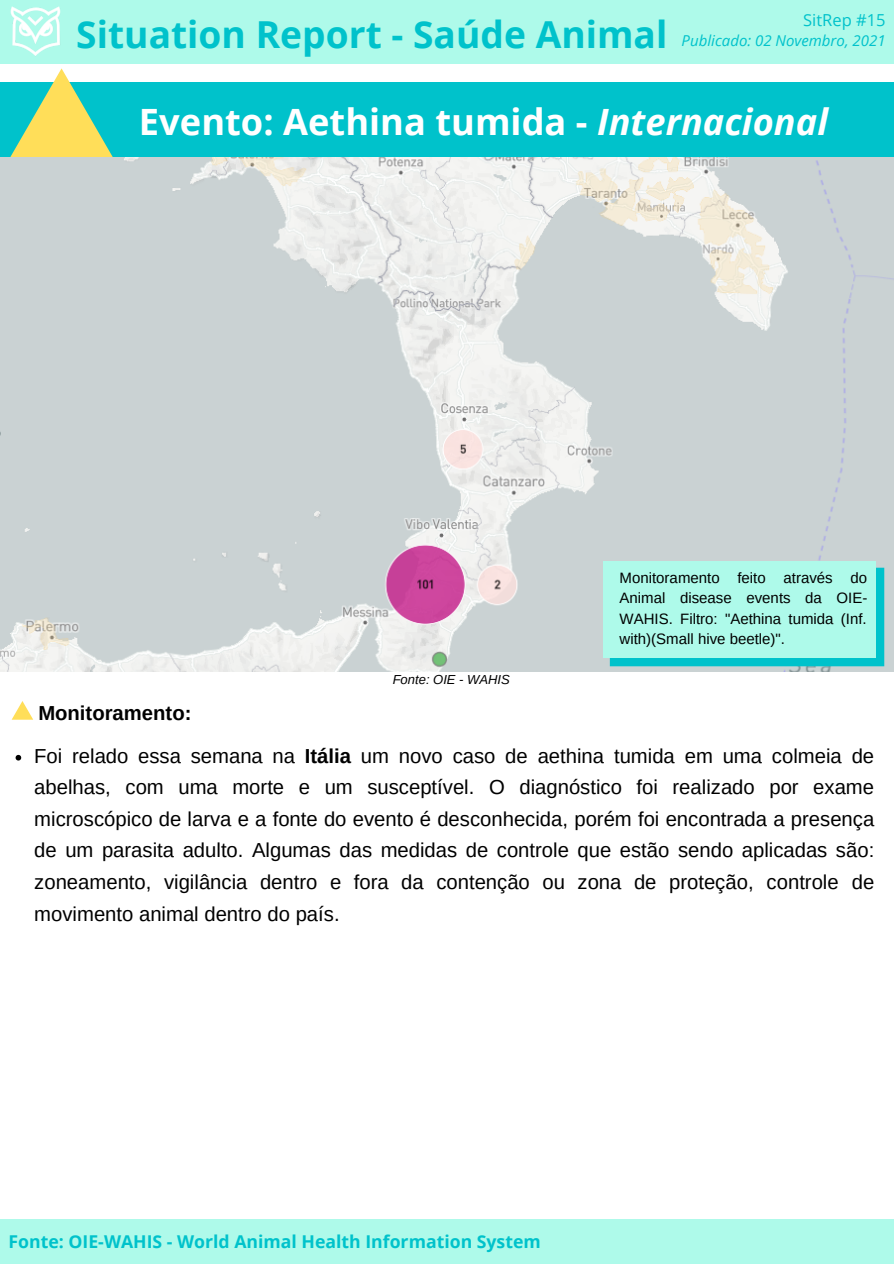
<style>
.page{position:relative;width:894px;height:1264px;background:#fff}
.page>*{position:absolute;margin:0;border:0;box-sizing:border-box;transform-origin:0 0}
.t1{font:700 37.2px "Open Sans";color:#00c2cb}
.t2{font:700 36.3px "Open Sans";color:#fff}
.t3{font:20.25px/31.5px "Arimo";color:#000;text-align:justify}
.t4{font:700 20.25px "Arimo";color:#000}
.t5{font:700 17.7px "Open Sans";color:#00c2cb}
.t6{font:16.5px "Open Sans";color:#00c2cb}
.t7{font:15px/20.2px "Arimo";color:#000;text-align:justify}
.t8{font:italic 15px "Open Sans";color:#00c2cb}
.t9{font:italic 13.05px "Arimo";color:#000}
.s1{font-style:italic}
.s2{font-weight:700}
</style>
<div class="page">
<div style="left:0;top:0;width:893px;height:63px;background:#aefaea"></div>
<img style="left:10px;top:6px;width:51px;height:50px">
<div style="left:0;top:83px;width:893px;height:74px;background:#00c2cb"></div>
<div style="left:0;top:1218px;width:893px;height:45px;background:#aefaea"></div>
<svg style="left:10px;top:68px;width:103px;height:89px"></svg>
<svg style="left:12px;top:701px;width:21px;height:18px"></svg>
<img style="left:0;top:157px;width:893px;height:515px">
<div style="left:609px;top:567px;width:275px;height:99px;background:#00c2cb"></div>
<div style="left:603px;top:561px;width:272px;height:97px;background:#aefaea"></div>
<svg style="left:16px;top:755px;width:5px;height:5px"></svg>
<h1 class="t1" style="left:76px;top:8px;width:592px">Situation Report - Saúde Animal</h1>
<p class="t6" style="left:802px;top:8px;width:84px">SitRep #15</p>
<p class="t8" style="left:681px;top:30px;width:205px">Publicado: 02 Novembro, 2021</p>
<h2 class="t2" style="left:139px;top:96px;width:690px">Evento: Aethina tumida - <span class="s1">Internacional</span></h2>
<p class="t4" style="left:38px;top:701px;width:154px">Monitoramento:</p>
<p class="t9" style="left:392px;top:672px;width:119px">Fonte: OIE - WAHIS</p>
<p class="t7" style="left:619px;top:568px;width:249px">Monitoramento feito através do Animal disease events da OIE-WAHIS. Filtro: "Aethina tumida (Inf. with)(Small hive beetle)".</p>
<p class="t3" style="left:34px;top:740px;width:841px">Foi relado essa semana na <span class="s2">Itália</span> um novo caso de aethina tumida em uma colmeia de abelhas, com uma morte e um susceptível. O diagnóstico foi realizado por exame microscópico de larva e a fonte do evento é desconhecida, porém foi encontrada a presença de um parasita adulto. Algumas das medidas de controle que estão sendo aplicadas são: zoneamento, vigilância dentro e fora da contenção ou zona de proteção, controle de movimento animal dentro do país.</p>
<p class="t5" style="left:9px;top:1229px;width:533px">Fonte: OIE-WAHIS - World Animal Health Information System</p>
</div>
